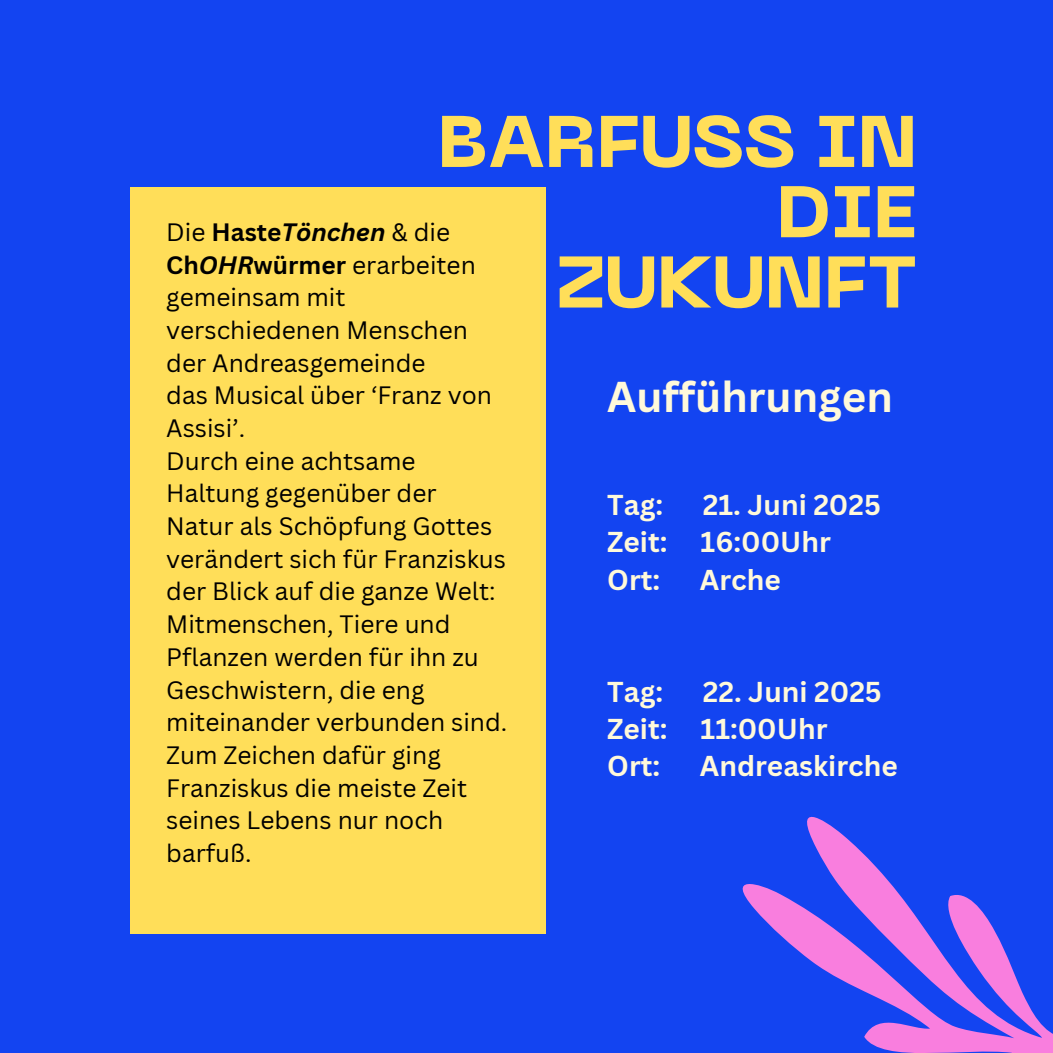
<style>
.page{position:relative;width:1053px;height:1053px;background:#1344f1}
.page>*{position:absolute;margin:0;border:0;box-sizing:border-box;transform-origin:0 0}
.t1{font:800 72.45px/70.4px "PP Neue Machina";color:#ffde59;text-align:right}
.t2{font:700 42px "Canva Sans";color:#fff9da}
.t3{font:700 28px/37.4px "Canva Sans";color:#fff9da}
.t4{font:24.5px/32.6px "Canva Sans";color:#000}
.s1{font-weight:700}
.s2{font-weight:700;font-style:italic}
</style>
<div class="page">
<div style="left:130px;top:187px;width:415px;height:746px;background:#ffde59"></div>
<svg style="left:742px;top:816px;width:311px;height:237px"></svg>
<h1 class="t1" style="left:438px;top:113px;width:481px">BARFUSS IN<br>DIE<br>ZUKUNFT</h1>
<p class="t4" style="left:166px;top:215px;width:311px">Die <span class="s1">Haste</span><span class="s2">Tönchen</span> &amp; die<br><span class="s1">Ch</span><span class="s2">OHR</span><span class="s1">würmer</span> erarbeiten gemeinsam mit verschiedenen Menschen der Andreasgemeinde</p>
<p class="t4" style="left:166px;top:378px;width:327px">das Musical über ‘Franz von<br>Assisi’.</p>
<p class="t4" style="left:166px;top:444px;width:342px">Durch eine achtsame<br>Haltung gegenüber der<br>Natur als Schöpfung Gottes verändert sich für Franziskus der Blick auf die ganze Welt:<br>Mitmenschen, Tiere und<br>Pflanzen werden für ihn zu<br>Geschwistern, die eng miteinander verbunden sind.<br>Zum Zeichen dafür ging<br>Franziskus die meiste Zeit seines Lebens nur noch barfuß.</p>
<h2 class="t2" style="left:607px;top:367px;width:287px">Aufführungen</h2>
<h3 class="t3" style="left:607px;top:485px;width:275px;text-indent:96px">21. Juni 2025<br>Zeit: 16:00Uhr<br>Ort:</h3>
<h3 class="t3" style="left:607px;top:485px;width:57px">Tag:</h3>
<h3 class="t3" style="left:700px;top:560px;width:82px">Arche</h3>
<h3 class="t3" style="left:607px;top:672px;width:276px;text-indent:96px">22. Juni 2025<br>Zeit: 11:00Uhr<br>Ort:</h3>
<h3 class="t3" style="left:607px;top:672px;width:57px">Tag:</h3>
<h3 class="t3" style="left:700px;top:746px;width:199px">Andreaskirche</h3>
</div>
